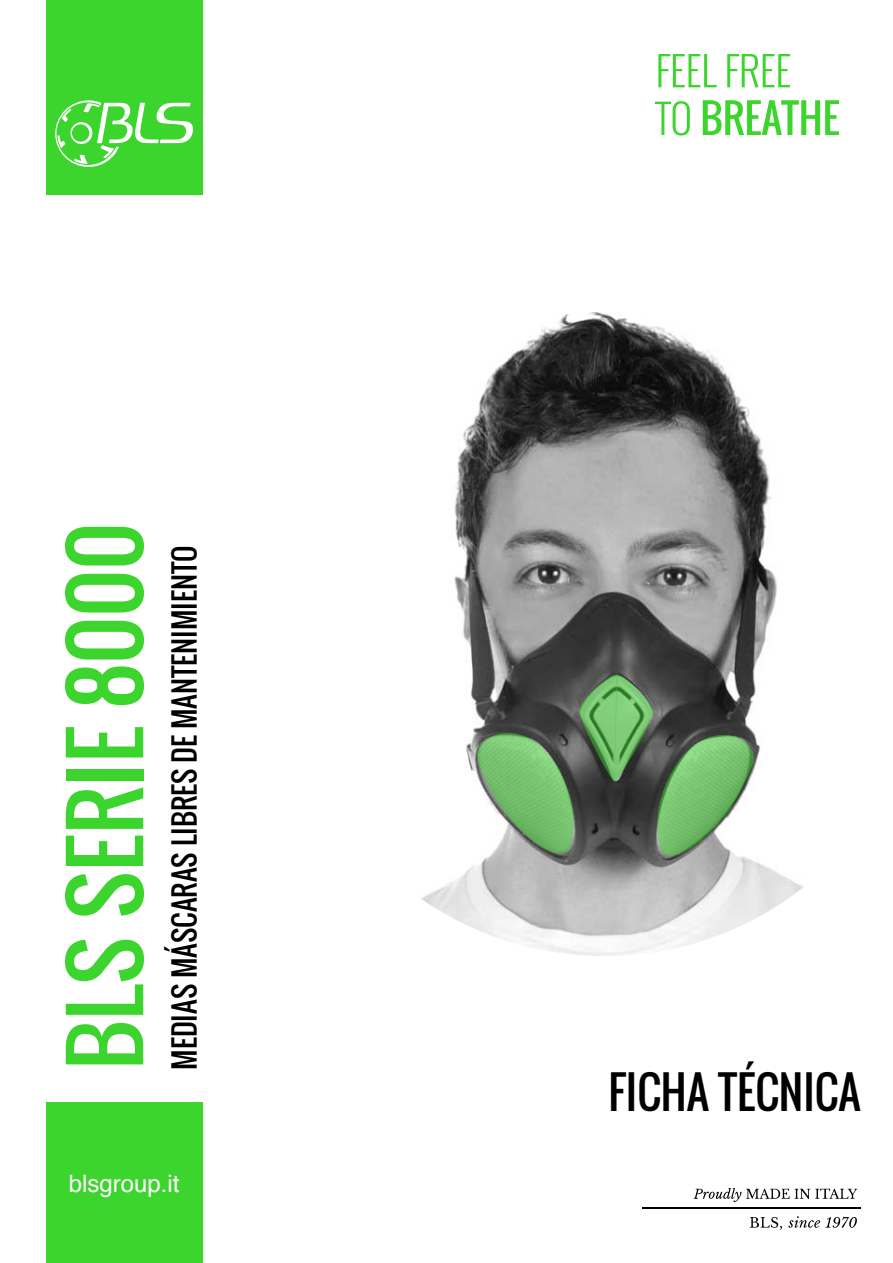
<style>
.page{position:relative;width:893px;height:1263px;background:#fff}
.page>*{position:absolute;margin:0;border:0;box-sizing:border-box;transform-origin:0 0}
.t1{font:88.5px "Oswald";color:#3cd52e}
.t2{font:43.5px "Oswald";color:#000}
.t3{font:28.5px "Oswald";color:#000}
.t4{font:24px "Helvetica";color:#fff}
</style>
<div class="page">
<hr style="left:642px;top:1207px;width:219px;height:1px;background:#000">
<svg style="left:750px;top:1217px;width:32px;height:13px"></svg>
<svg style="left:788px;top:1216px;width:69px;height:12px"></svg>
<svg style="left:693px;top:1188px;width:164px;height:14px"></svg>
<div style="left:46px;top:0;width:156px;height:194px;background:#3cd52e"></div>
<svg style="left:658px;top:54px;width:58px;height:33px"></svg>
<svg style="left:727px;top:54px;width:63px;height:33px"></svg>
<svg style="left:655px;top:101px;width:35px;height:34px"></svg>
<svg style="left:703px;top:100px;width:136px;height:35px"></svg>
<svg style="left:55px;top:100px;width:138px;height:67px"></svg>
<img style="left:421px;top:312px;width:383px;height:644px">
<div style="left:46px;top:1102px;width:156px;height:161px;background:#3cd52e"></div>
<svg style="left:476px;top:674px;width:279px;height:183px;background:#698666"></svg>
<h1 class="t1" style="left:38px;top:1070px;width:549px;rotate:-90deg">BLS SERIE 8000</h1>
<p class="t3" style="left:163px;top:1070px;width:526px;rotate:-90deg">MEDIAS MÁSCARAS LIBRES DE MANTENIMIENTO</p>
<p class="t4" style="left:69px;top:1165px;width:112px">blsgroup.it</p>
<h2 class="t2" style="left:608px;top:1059px;width:254px">FICHA TÉCNICA</h2>
</div>
